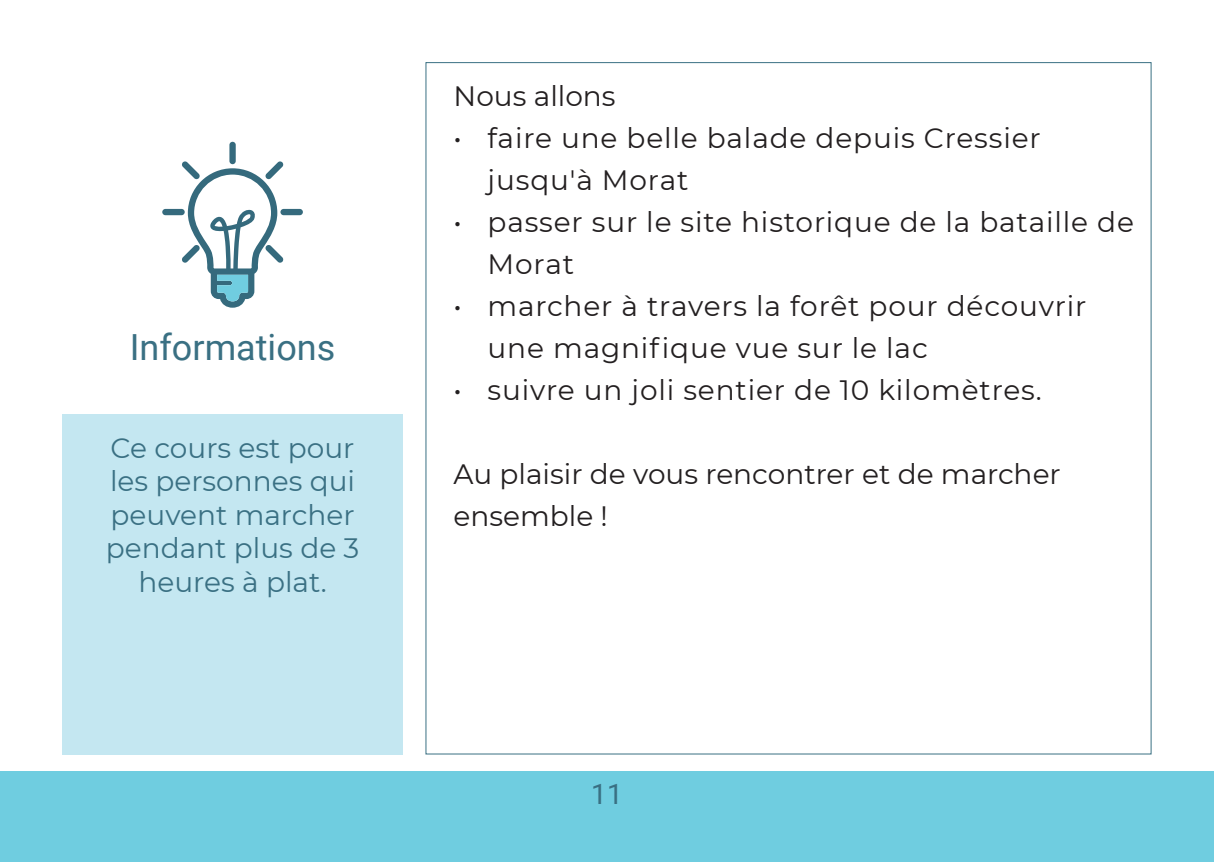
<style>
.page{position:relative;width:1214px;height:862px;background:#fff}
.page>*{position:absolute;margin:0;border:0;box-sizing:border-box;transform-origin:0 0}
.t1{font:36px "Roboto";color:#3a7083}
.t2{font:28px/42px "Montserrat";letter-spacing:.03em;color:#231f20}
.t3{font:28px/33.6px "Montserrat";color:#3a7083;text-align:center}
.t4{font:28px/42px "Montserrat";color:#231f20}
.t5{font:28px "Roboto";color:#3a7083}
</style>
<div class="page">
<div style="left:0;top:771px;width:1213px;height:91px;background:#6fcde0"></div>
<svg style="left:425px;top:62px;width:726px;height:693px"></svg>
<div style="left:62px;top:414px;width:341px;height:340px;background:#c4e7f1"></div>
<div style="left:229px;top:142px;width:7px;height:22px;background:#356a7d;border-radius:3px"></div>
<div style="left:162px;top:209px;width:23px;height:6px;background:#356a7d;border-radius:3px"></div>
<div style="left:280px;top:209px;width:23px;height:6px;background:#356a7d;border-radius:3px"></div>
<svg style="left:182px;top:161px;width:101px;height:147px"></svg>
<p class="t1" style="left:130px;top:322px;width:207px">Informations</p>
<p class="t3" style="left:106px;top:430px;width:255px">Ce cours est pour les personnes qui peuvent marcher pendant plus de 3 heures à plat.</p>
<p class="t4" style="left:453px;top:74px;width:163px">Nous allons</p>
<p class="t2" style="left:487px;top:116px;width:554px;text-indent:-34px">• faire une belle balade depuis Cressier jusqu'à Morat</p>
<p class="t2" style="left:487px;top:200px;width:647px;text-indent:-34px">• passer sur le site historique de la bataille de<br>Morat</p>
<p class="t2" style="left:487px;top:284px;width:600px;text-indent:-34px">• marcher à travers la forêt pour découvrir une magnifique vue sur le lac</p>
<p class="t2" style="left:453px;top:368px;width:589px">• suivre un joli sentier de 10 kilomètres.</p>
<p class="t4" style="left:453px;top:452px;width:608px">Au plaisir de vous rencontrer et de marcher ensemble !</p>
<p class="t5" style="left:591px;top:774px;width:33px">11</p>
</div>
